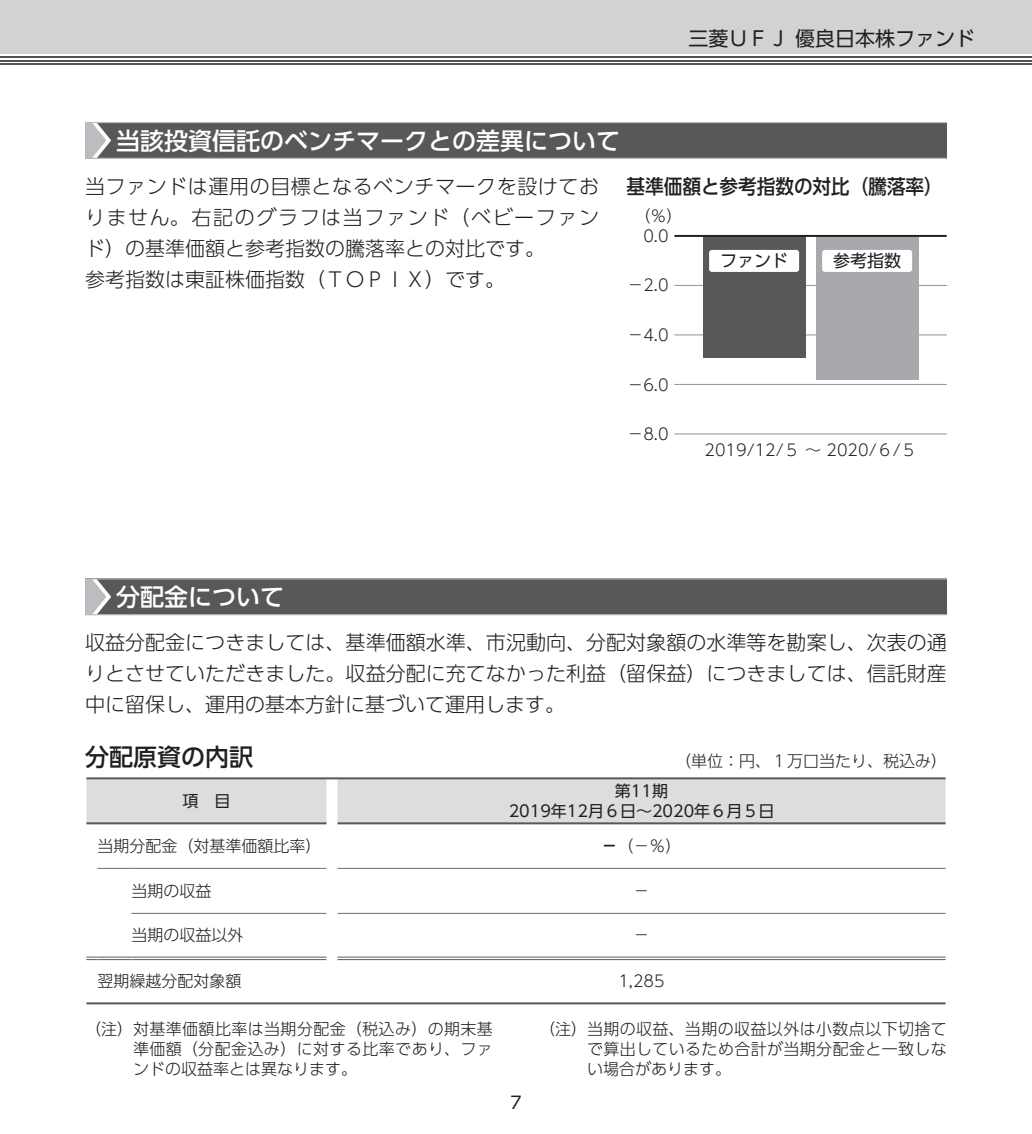
<style>
.page{position:relative;width:1032px;height:1134px;background:#fff}
.page>*{position:absolute;margin:0;border:0;box-sizing:border-box;transform-origin:0 0}
.t1{font:24px "UD Shin Go Pro Medium 90 msp RKSJ H";color:#fff}
.t2{font:24px "UD Shin Go Pro Medium 90 msp RKSJ H";color:#231f20}
.t3{font:20px/31px "UD Shin Go Pro Light 90 msp RKSJ H";color:#231f20;text-align:justify}
.t4{font:20px/31px "UD Shin Go Pro Light 90 msp RKSJ H";letter-spacing:.03em;color:#231f20}
.t5{font:20px "UD Shin Go Pro Medium 90 msp RKSJ H";color:#231f20;scale:.93 1}
.t6{font:20px "UD Shin Go Pro Regular 90 msp RKSJ H";color:#231f20}
.t7{font:17px "UD Shin Go Pro Regular 90 msp RKSJ H";color:#231f20}
.t8{font:16px/20px "UD Shin Go Pro Light 90 msp RKSJ H";color:#231f20;text-align:justify}
.t9{font:16px/20px "UD Shin Go Pro Regular 90 msp RKSJ H";color:#231f20;text-align:center}
.s1{font-family:"UD Shin Go Pro De Bold 90 msp RKSJ H"}
</style>
<div class="page">
<div style="left:0;top:0;width:1032px;height:54px;background:#d1d2d4"></div>
<hr style="left:0;top:63px;width:1032px;height:2px;background:#535355">
<hr style="left:0;top:60px;width:1032px;height:1px;background:#535355">
<hr style="left:0;top:56px;width:1032px;height:2px;background:#535355">
<div style="left:85px;top:122px;width:862px;height:36px;background:#57585a"></div>
<hr style="left:85px;top:158px;width:861px;height:1px;background:#bcbdc0">
<hr style="left:85px;top:122px;width:862px;height:1px;background:#bcbdc0">
<svg style="left:85px;top:123px;width:26px;height:35px"></svg>
<div style="left:85px;top:579px;width:862px;height:36px;background:#57585a"></div>
<hr style="left:85px;top:614px;width:861px;height:1px;background:#bcbdc0">
<hr style="left:85px;top:578px;width:862px;height:1px;background:#bcbdc0">
<svg style="left:85px;top:579px;width:26px;height:36px"></svg>
<hr style="left:674px;top:285px;width:272px;height:1px;background:#939598">
<hr style="left:674px;top:384px;width:272px;height:1px;background:#939598">
<hr style="left:674px;top:335px;width:272px;height:1px;background:#939598">
<hr style="left:674px;top:434px;width:272px;height:1px;background:#939598">
<div style="left:703px;top:236px;width:102px;height:121px;background:#57585a"></div>
<div style="left:816px;top:236px;width:102px;height:143px;background:#a8a9ad"></div>
<hr style="left:674px;top:235px;width:272px;height:2px;background:#231f20">
<div style="left:709px;top:250px;width:90px;height:22px;background:#fff;border-radius:3px"></div>
<div style="left:822px;top:250px;width:90px;height:22px;background:#fff;border-radius:3px"></div>
<div style="left:86px;top:779px;width:859px;height:44px;background:#dcdddf"></div>
<hr style="left:337px;top:868px;width:608px;height:1px;background:#6c6d70">
<hr style="left:337px;top:913px;width:608px;height:1px;background:#6c6d70">
<hr style="left:131px;top:868px;width:195px;height:1px;background:#6c6d70">
<hr style="left:131px;top:913px;width:195px;height:1px;background:#6c6d70">
<hr style="left:86px;top:777px;width:859px;height:2px;background:#57585a">
<hr style="left:97px;top:868px;width:34px;height:1px;background:#6c6d70">
<hr style="left:86px;top:822px;width:240px;height:2px;background:#57585a">
<hr style="left:337px;top:822px;width:608px;height:2px;background:#57585a">
<hr style="left:86px;top:1002px;width:859px;height:2px;background:#57585a">
<svg style="left:86px;top:957px;width:11px;height:3px"></svg>
<hr style="left:97px;top:957px;width:34px;height:1px;background:#57585a">
<hr style="left:97px;top:959px;width:34px;height:1px;background:#57585a">
<hr style="left:131px;top:957px;width:195px;height:1px;background:#57585a">
<hr style="left:131px;top:959px;width:195px;height:1px;background:#57585a">
<hr style="left:337px;top:957px;width:608px;height:1px;background:#57585a">
<hr style="left:337px;top:959px;width:608px;height:1px;background:#57585a">
<p class="t6" style="left:688px;top:31px;width:288px">三菱ＵＦＪ 優良日本株ファンド</p>
<h1 class="t1" style="left:116px;top:131px;width:506px">当該投資信託のベンチマークとの差異について</h1>
<p class="t4" style="left:85px;top:173px;width:516px">当ファンドは運用の目標となるベンチマークを設けておりません。右記のグラフは当ファンド（ベビーファンド）の基準価額と参考指数の騰落率との対比です。<br>参考指数は東証株価指数（ＴＯＰＩＸ）です。</p>
<p class="t5" style="left:626px;top:179px;width:342px">基準価額と参考指数の対比（騰落率）</p>
<p class="t8" style="left:634px;top:208px;width:49px">（％）</p>
<p class="t8" style="left:643px;top:228px;width:27px">0.0</p>
<p class="t8" style="left:627px;top:278px;width:43px">－2.0</p>
<p class="t7" style="left:720px;top:255px;width:70px">ファンド</p>
<p class="t7" style="left:833px;top:255px;width:70px">参考指数</p>
<p class="t8" style="left:627px;top:327px;width:43px">－4.0</p>
<p class="t8" style="left:627px;top:377px;width:43px">－6.0</p>
<p class="t8" style="left:627px;top:426px;width:43px">－8.0</p>
<p class="t8" style="left:704px;top:442px;width:214px">2019/12/５ ～ 2020/６/５</p>
<h1 class="t1" style="left:116px;top:588px;width:170px">分配金について</h1>
<p class="t3" style="left:85px;top:630px;width:863px">収益分配金につきましては、基準価額水準、市況動向、分配対象額の水準等を勘案し、次表の通りとさせていただきました。収益分配に充てなかった利益（留保益）につきましては、信託財産中に留保し、運用の基本方針に基づいて運用します。</p>
<h1 class="t2" style="left:85px;top:748px;width:170px">分配原資の内訳</h1>
<p class="t8" style="left:675px;top:753px;width:273px">（単位：円、１万口当たり、税込み）</p>
<p class="t9" style="left:182px;top:793px;width:49px">項　目</p>
<p class="t9" style="left:509px;top:783px;width:267px">第11期<br>2019年12月６日～2020年６月５日</p>
<p class="t8" style="left:97px;top:838px;width:225px">当期分配金（対基準価額比率）</p>
<p class="t8" style="left:601px;top:838px;width:81px"><span class="s1">－</span>（－％）</p>
<p class="t8" style="left:131px;top:883px;width:81px">当期の収益</p>
<p class="t8" style="left:633px;top:883px;width:17px">－</p>
<p class="t8" style="left:131px;top:927px;width:113px">当期の収益以外</p>
<p class="t8" style="left:633px;top:927px;width:17px">－</p>
<p class="t8" style="left:97px;top:973px;width:145px">翌期繰越分配対象額</p>
<p class="t8" style="left:618px;top:973px;width:48px">1,285</p>
<p class="t8" style="left:133px;top:1021px;width:361px;text-indent:-48px">（注）対基準価額比率は当期分配金（税込み）の期末基準価額（分配金込み）に対する比率であり、ファンドの収益率とは異なります。</p>
<p class="t8" style="left:587px;top:1021px;width:361px;text-indent:-48px">（注）当期の収益、当期の収益以外は小数点以下切捨てで算出しているため合計が当期分配金と一致しない場合があります。</p>
<p class="t7" style="left:510px;top:1096px;width:13px">7</p>
</div>
